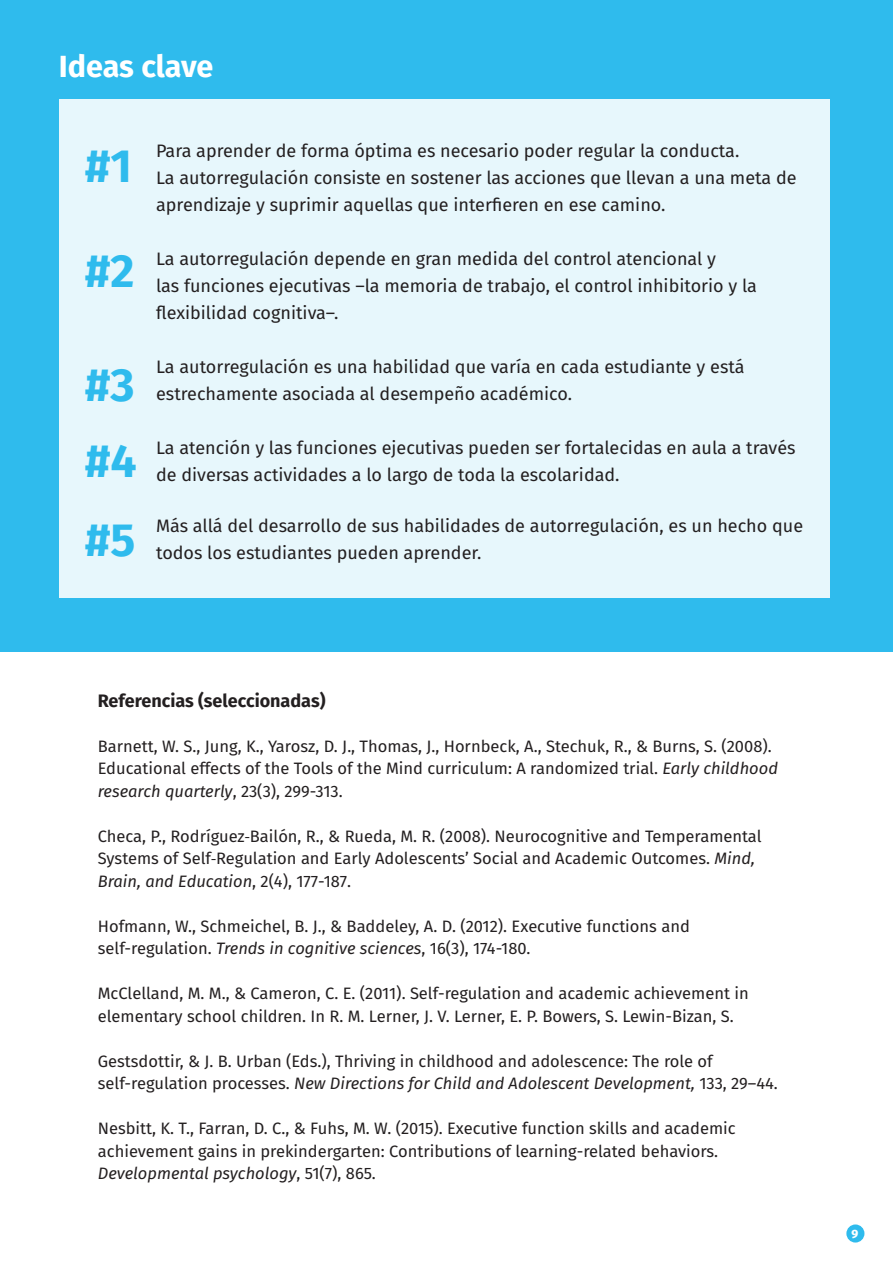
<style>
.page{position:relative;width:893px;height:1263px;background:#fff}
.page>*{position:absolute;margin:0;border:0;box-sizing:border-box;transform-origin:0 0}
.t1{font:700 46.5px/77.7px "Fira Sans";color:#2fbbed;text-align:justify}
.t2{font:700 30.6px "Fira Sans";letter-spacing:-.005em;color:#fff}
.t3{font:18px/27px "Fira Sans";color:#231f20}
.t4{font:700 18px "Fira Sans";color:#231f20}
.t5{font:16.5px/22.5px "Fira Sans";color:#231f20}
.t6{font:800 12px "Fira Sans";color:#fff}
.s1{font-style:italic}
.s2{font-family:"Myriad Pro"}
</style>
<div class="page">
<div style="left:0;top:0;width:893px;height:652px;background:#2fbbed"></div>
<div style="left:59px;top:99px;width:771px;height:498px;background:#e7f7fc"></div>
<div style="left:846px;top:1224px;width:18px;height:18px;background:#2fbbed;border-radius:50%"></div>
<h2 class="t2" style="left:59px;top:40px;width:156px">Ideas clave</h2>
<h1 class="t1" style="left:85px;top:123px;width:49px">#1</h1>
<h1 class="t1" style="left:85px;top:229px;width:51px">#2</h1>
<h1 class="t1" style="left:85px;top:342px;width:54px">#3 #4 #5</h1>
<p class="t3" style="left:156px;top:137px;width:642px">Para aprender de forma óptima es necesario poder regular la conducta.<br>La autorregulación consiste en sostener las acciones que llevan a una meta de aprendizaje y suprimir aquellas que interfieren en ese camino.</p>
<p class="t3" style="left:156px;top:245px;width:602px">La autorregulación depende en gran medida del control atencional y<br>las funciones ejecutivas –la memoria de trabajo, el control inhibitorio y la flexibilidad cognitiva–.</p>
<p class="t3" style="left:156px;top:353px;width:590px">La autorregulación es una habilidad que varía en cada estudiante y está estrechamente asociada al desempeño académico.</p>
<p class="t3" style="left:156px;top:434px;width:641px">La atención y las funciones ejecutivas pueden ser fortalecidas en aula a través de diversas actividades a lo largo de toda la escolaridad.</p>
<p class="t3" style="left:156px;top:512px;width:649px">Más allá del desarrollo de sus habilidades de autorregulación, es un hecho que todos los estudiantes pueden aprender.</p>
<p class="t4" style="left:98px;top:685px;width:229px">Referencias (seleccionadas)</p>
<p class="t5" style="left:98px;top:734px;width:682px">Barnett, W. S., Jung, K., Yarosz, D. J., Thomas, J., Hornbeck, A., Stechuk, R., &amp; Burns, S. (2008).<br>Educational effects of the Tools of the Mind curriculum: A randomized trial. <span class="s1">Early childhood research quarterly</span>, 23(3), 299-313.</p>
<p class="t5" style="left:98px;top:824px;width:665px">Checa, P., Rodríguez<span class="s2">‐</span>Bailón, R., &amp; Rueda, M. R. (2008). Neurocognitive and Temperamental<br>Systems of Self<span class="s2">‐</span>Regulation and Early Adolescents’ Social and Academic Outcomes. <span class="s1">Mind,<br>Brain, and Education</span>, 2(4), 177-187.</p>
<p class="t5" style="left:98px;top:914px;width:594px">Hofmann, W., Schmeichel, B. J., &amp; Baddeley, A. D. (2012). Executive functions and self-regulation. <span class="s1">Trends in cognitive sciences</span>, 16(3), 174-180.</p>
<p class="t5" style="left:98px;top:982px;width:652px">McClelland, M. M., &amp; Cameron, C. E. (2011). Self-regulation and academic achievement in elementary school children. In R. M. Lerner, J. V. Lerner, E. P. Bowers, S. Lewin-Bizan, S.</p>
<p class="t5" style="left:98px;top:1049px;width:682px">Gestsdottir, &amp; J. B. Urban (Eds.), Thriving in childhood and adolescence: The role of self-regulation processes. <span class="s1">New Directions for Child and Adolescent Development,</span> 133, 29–44.</p>
<p class="t5" style="left:98px;top:1117px;width:639px">Nesbitt, K. T., Farran, D. C., &amp; Fuhs, M. W. (2015). Executive function skills and academic achievement gains in prekindergarten: Contributions of learning-related behaviors.<br><span class="s1">Developmental psychology</span>, 51(7), 865.</p>
<p class="t6" style="left:851px;top:1223px;width:8px">9</p>
</div>
